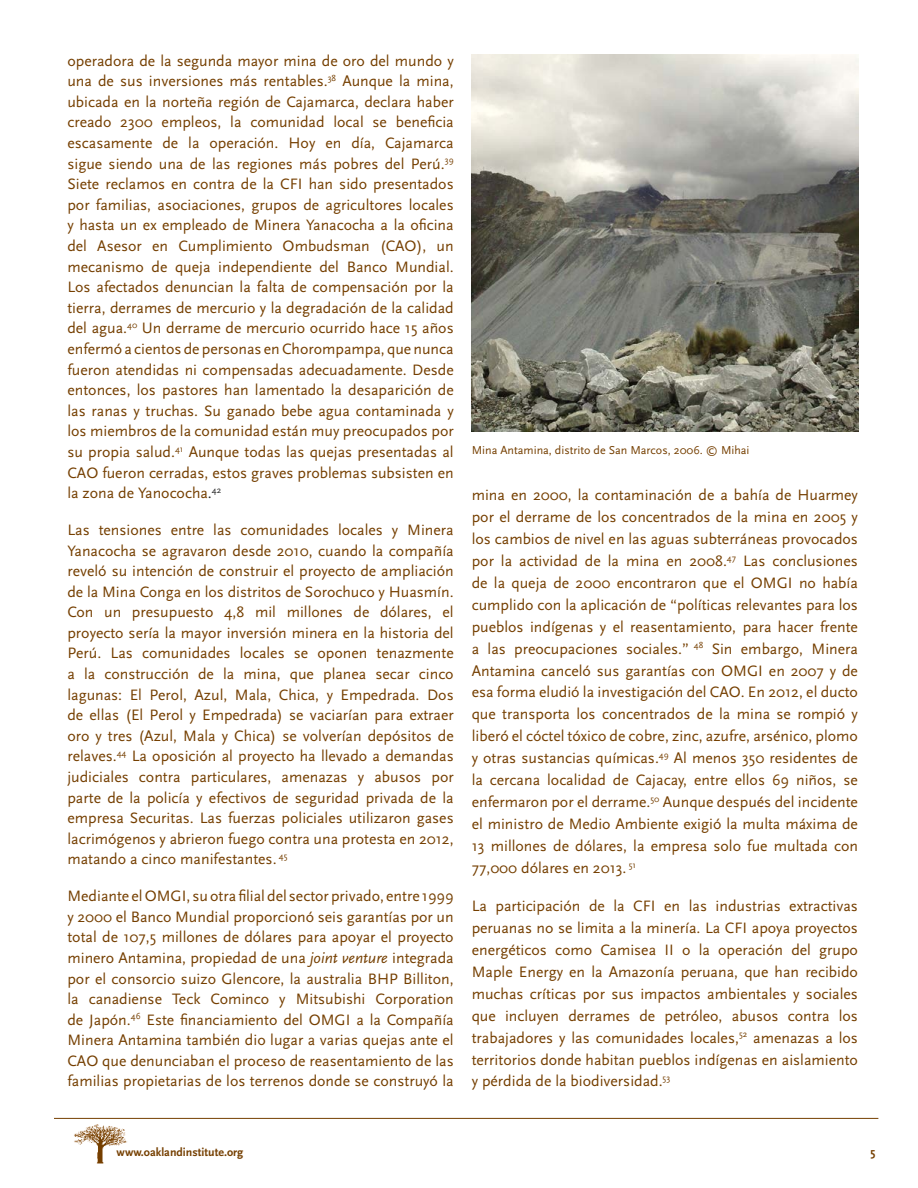
<style>
.page{position:relative;width:918px;height:1188px;background:#fff}
.page>*{position:absolute;margin:0;border:0;box-sizing:border-box;transform-origin:0 0}
.t1{font:15.75px/20.5px "Scala Sans";color:#753f00;text-align:justify}
.t2{font:12px "Scala Sans";color:#753f00}
.t3{font:700 12px "Scala Sans";color:#753f00}
.s1{color:#222}
.s2{font-style:italic}
</style>
<div class="page">
<hr style="left:54px;top:1118px;width:824px;height:1px;background:#753f00">
<img style="left:74px;top:1124px;width:53px;height:40px">
<img style="left:472px;top:54px;width:386px;height:378px">
<p class="t1" style="left:67px;top:51px;width:388px">operadora de la segunda mayor mina de oro del mundo y una de sus inversiones más rentables.<sup>38</sup> Aunque la mina, ubicada en la norteña región de Cajamarca, declara haber creado 2300 empleos, la comunidad local se beneficia escasamente de la operación. Hoy en día, Cajamarca sigue siendo una de las regiones más pobres del Perú.<sup>39<br></sup>Siete reclamos en contra de la CFI han sido presentados por familias, asociaciones, grupos de agricultores locales y hasta un ex empleado de Minera Yanacocha a la oficina del Asesor en Cumplimiento Ombudsman (CAO), un mecanismo de queja independiente del Banco Mundial.<br>Los afectados denuncian la falta de compensación por la tierra, derrames de mercurio y la degradación de la calidad del agua.<sup>40</sup> Un derrame de mercurio ocurrido hace 15 años enfermó a cientos de personas en Chorompampa, que nunca fueron atendidas ni compensadas adecuadamente. Desde entonces, los pastores han lamentado la desaparición de las ranas y truchas. Su ganado bebe agua contaminada y los miembros de la comunidad están muy preocupados por su propia salud.<sup>41</sup> Aunque todas las quejas presentadas al CAO fueron cerradas, estos graves problemas subsisten en la zona de Yanococha<span class="s1">.</span><sup>42</sup></p>
<p class="t1" style="left:67px;top:520px;width:388px">Las tensiones entre las comunidades locales y Minera Yanacocha se agravaron desde 2010, cuando la compañía reveló su intención de construir el proyecto de ampliación de la Mina Conga en los distritos de Sorochuco y Huasmín.<br>Con un presupuesto 4,8 mil millones de dólares, el proyecto sería la mayor inversión minera en la historia del Perú. Las comunidades locales se oponen tenazmente a la construcción de la mina, que planea secar cinco lagunas: El Perol, Azul, Mala, Chica, y Empedrada. Dos de ellas (El Perol y Empedrada) se vaciarían para extraer oro y tres (Azul, Mala y Chica) se volverían depósitos de relaves.<sup>44</sup> La oposición al proyecto ha llevado a demandas judiciales contra particulares, amenazas y abusos por parte de la policía y efectivos de seguridad privada de la empresa Securitas. Las fuerzas policiales utilizaron gases lacrimógenos y abrieron fuego contra una protesta en 2012, matando a cinco manifestantes. <sup>45</sup></p>
<p class="t1" style="left:67px;top:886px;width:388px">Mediante el OMGI, su otra filial del sector privado, entre 1999 y 2000 el Banco Mundial proporcionó seis garantías por un total de 107,5 millones de dólares para apoyar el proyecto minero Antamina, propiedad de una <span class="s2">joint venture</span> integrada por el consorcio suizo Glencore, la australia BHP Billiton, la canadiense Teck Cominco y Mitsubishi Corporation de Japón.<sup>46</sup> Este financiamiento del OMGI a la Compañía Minera Antamina también dio lugar a varias quejas ante el CAO que denunciaban el proceso de reasentamiento de las familias propietarias de los terrenos donde se construyó la</p>
<p class="t2" style="left:472px;top:444px;width:279px">Mina Antamina, distrito de San Marcos, 2006. © Mihai</p>
<p class="t1" style="left:472px;top:484px;width:388px;line-height:21.9px">mina en 2000, la contaminación de a bahía de Huarmey por el derrame de los concentrados de la mina en 2005 y los cambios de nivel en las aguas subterráneas provocados por la actividad de la mina en 2008.<sup>47</sup> Las conclusiones de la queja de 2000 encontraron que el OMGI no había cumplido con la aplicación de “políticas relevantes para los pueblos indígenas y el reasentamiento, para hacer frente a las preocupaciones sociales.” <sup>48</sup> Sin embargo, Minera Antamina canceló sus garantías con OMGI en 2007 y de esa forma eludió la investigación del CAO. En 2012, el ducto que transporta los concentrados de la mina se rompió y liberó el cóctel tóxico de cobre, zinc, azufre, arsénico, plomo y otras sustancias químicas.<sup>49</sup> Al menos 350 residentes de la cercana localidad de Cajacay, entre ellos 69 niños, se enfermaron por el derrame.<sup>50</sup> Aunque después del incidente el ministro de Medio Ambiente exigió la multa máxima de 13 millones de dólares, la empresa solo fue multada con 77,000 dólares en 2013. <sup>51</sup></p>
<p class="t1" style="left:472px;top:895px;width:388px;line-height:21.9px">La participación de la CFI en las industrias extractivas peruanas no se limita a la minería. La CFI apoya proyectos energéticos como Camisea II o la operación del grupo Maple Energy en la Amazonía peruana, que han recibido muchas críticas por sus impactos ambientales y sociales que incluyen derrames de petróleo, abusos contra los trabajadores y las comunidades locales,<sup>52</sup> amenazas a los territorios donde habitan pueblos indígenas en aislamiento y pérdida de la biodiversidad.<sup>53</sup></p>
<p class="t3" style="left:117px;top:1146px;width:128px">www.oaklandinstitute.org</p>
<p class="t3" style="left:871px;top:1146px;width:6px">5</p>
</div>
